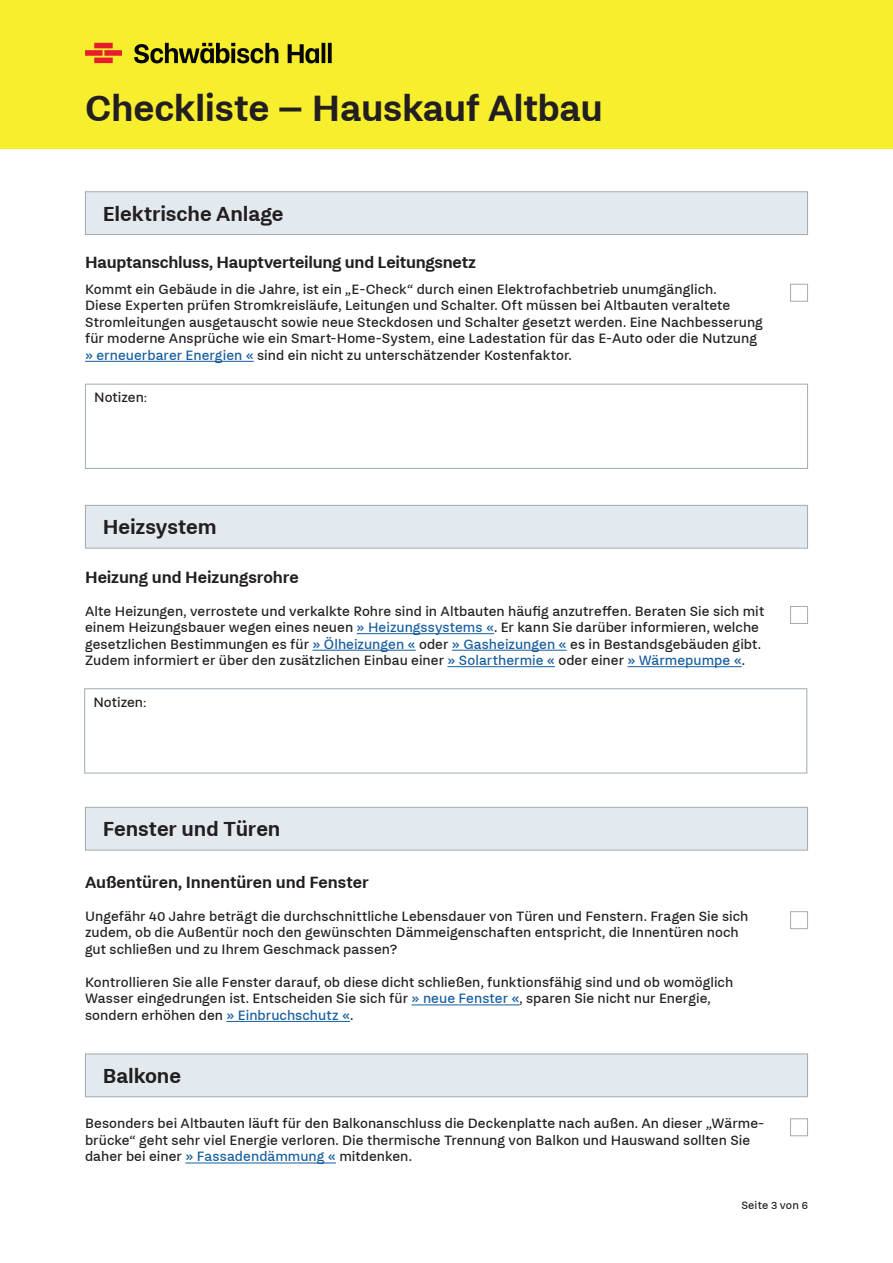
<style>
.page{position:relative;width:893px;height:1263px;background:#fff}
.page>*{position:absolute;margin:0;border:0;box-sizing:border-box;transform-origin:0 0}
.t1{font:700 40.5px "Fuchs";letter-spacing:-.01em;color:#231f20}
.t2{font:700 22.5px "Fuchs";letter-spacing:-.005em;color:#231f20}
.t3{font:700 18px "Fuchs";letter-spacing:-.01em;color:#231f20}
.t4{font:15px/16.5px "Fuchs";color:#231f20}
.t5{font:12px "Fuchs";letter-spacing:.01em;color:#231f20}
.s1{color:#175d9e}
.s2{font-size:13.5px}
</style>
<div class="page">
<div style="left:0;top:0;width:893px;height:149px;background:#f7ee2d"></div>
<svg style="left:134px;top:43px;width:144px;height:20px"></svg>
<svg style="left:288px;top:43px;width:44px;height:20px"></svg>
<svg style="left:85px;top:43px;width:37px;height:20px"></svg>
<div style="left:85px;top:192px;width:722px;height:43px;background:#e3eaef"></div>
<div style="left:85px;top:191px;width:723px;height:44px;border:1px solid #a1acb2"></div>
<div style="left:85px;top:505px;width:722px;height:43px;background:#e3eaef"></div>
<div style="left:85px;top:505px;width:723px;height:44px;border:1px solid #a1acb2"></div>
<hr style="left:85px;top:361px;width:169px;height:1px;background:#175d9e">
<hr style="left:357px;top:633px;width:137px;height:1px;background:#175d9e">
<hr style="left:312px;top:650px;width:104px;height:1px;background:#175d9e">
<hr style="left:452px;top:650px;width:115px;height:1px;background:#175d9e">
<hr style="left:447px;top:666px;width:108px;height:1px;background:#175d9e">
<hr style="left:627px;top:666px;width:115px;height:1px;background:#175d9e">
<div style="left:85px;top:384px;width:723px;height:85px;border:1px solid #a1acb2"></div>
<div style="left:85px;top:807px;width:722px;height:43px;background:#e3eaef"></div>
<div style="left:85px;top:807px;width:723px;height:43px;border:1px solid #a1acb2"></div>
<hr style="left:412px;top:1004px;width:108px;height:1px;background:#175d9e">
<hr style="left:226px;top:1021px;width:124px;height:1px;background:#175d9e">
<div style="left:790px;top:284px;width:18px;height:18px;border:1px solid #a1acb2"></div>
<div style="left:790px;top:606px;width:18px;height:18px;border:1px solid #a1acb2"></div>
<div style="left:790px;top:911px;width:18px;height:18px;border:1px solid #a1acb2"></div>
<div style="left:85px;top:1054px;width:722px;height:43px;background:#e3eaef"></div>
<div style="left:85px;top:1053px;width:723px;height:44px;border:1px solid #a1acb2"></div>
<hr style="left:185px;top:1162px;width:151px;height:1px;background:#175d9e">
<div style="left:790px;top:1118px;width:18px;height:18px;border:1px solid #a1acb2"></div>
<div style="left:84px;top:688px;width:723px;height:85px;border:1px solid #a1acb2"></div>
<h1 class="t1" style="left:85px;top:85px;width:520px">Checkliste – Hauskauf Altbau</h1>
<h2 class="t2" style="left:103px;top:201px;width:182px">Elektrische Anlage</h2>
<p class="t3" style="left:85px;top:252px;width:392px">Hauptanschluss, Hauptverteilung und Leitungsnetz</p>
<p class="t4" style="left:85px;top:281px;width:679px">Kommt ein Gebäude in die Jahre, ist ein „E-Check“ durch einen Elektrofachbetrieb unumgänglich.<br>Diese Experten prüfen Stromkreisläufe, Leitungen und Schalter. Oft müssen bei Altbauten veraltete Stromleitungen ausgetauscht sowie neue Steckdosen und Schalter gesetzt werden. Eine Nachbesserung für moderne Ansprüche wie ein Smart-Home-System, eine Ladestation für das E-Auto oder die Nutzung <span class="s1">» erneuerbarer Energien «</span> sind ein nicht zu unterschätzender Kostenfaktor.</p>
<p class="t4" style="left:94px;top:389px;width:54px">Notizen<span class="s2">:</span></p>
<h2 class="t2" style="left:103px;top:514px;width:115px">Heizsystem</h2>
<p class="t3" style="left:85px;top:567px;width:215px">Heizung und Heizungsrohre</p>
<p class="t4" style="left:85px;top:603px;width:681px">Alte Heizungen, verrostete und verkalkte Rohre sind in Altbauten häufig anzutreffen. Beraten Sie sich mit einem Heizungsbauer wegen eines neuen <span class="s1">» Heizungssystems «</span>. Er kann Sie darüber informieren, welche gesetzlichen Bestimmungen es für <span class="s1">» Ölheizungen «</span> oder <span class="s1">» Gasheizungen «</span> es in Bestandsgebäuden gibt.<br>Zudem informiert er über den zusätzlichen Einbau einer <span class="s1">» Solarthermie «</span> oder einer <span class="s1">» Wärmepumpe «</span>.</p>
<p class="t4" style="left:94px;top:694px;width:54px">Notizen<span class="s2">:</span></p>
<h2 class="t2" style="left:103px;top:816px;width:179px">Fenster und Türen</h2>
<p class="t3" style="left:85px;top:872px;width:285px">Außentüren, Innentüren und Fenster</p>
<p class="t4" style="left:85px;top:908px;width:665px">Ungefähr 40 Jahre beträgt die durchschnittliche Lebensdauer von Türen und Fenstern. Fragen Sie sich zudem, ob die Außentür noch den gewünschten Dämmeigenschaften entspricht, die Innentüren noch gut schließen und zu Ihrem Geschmack passen?</p>
<p class="t4" style="left:85px;top:974px;width:650px">Kontrollieren Sie alle Fenster darauf, ob diese dicht schließen, funktionsfähig sind und ob womöglich<br>Wasser eingedrungen ist. Entscheiden Sie sich für <span class="s1">» neue Fenster «</span>, sparen Sie nicht nur Energie, sondern erhöhen den <span class="s1">» Einbruchschutz «</span>.</p>
<h2 class="t2" style="left:103px;top:1063px;width:80px">Balkone</h2>
<p class="t4" style="left:85px;top:1115px;width:681px">Besonders bei Altbauten läuft für den Balkonanschluss die Deckenplatte nach außen. An dieser „Wärme&shy;brücke“ geht sehr viel Energie verloren. Die thermische Trennung von Balkon und Hauswand sollten Sie daher bei einer <span class="s1">» Fassadendämmung «</span> mitdenken.</p>
<p class="t5" style="left:741px;top:1198px;width:68px">Seite 3 von 6</p>
</div>
